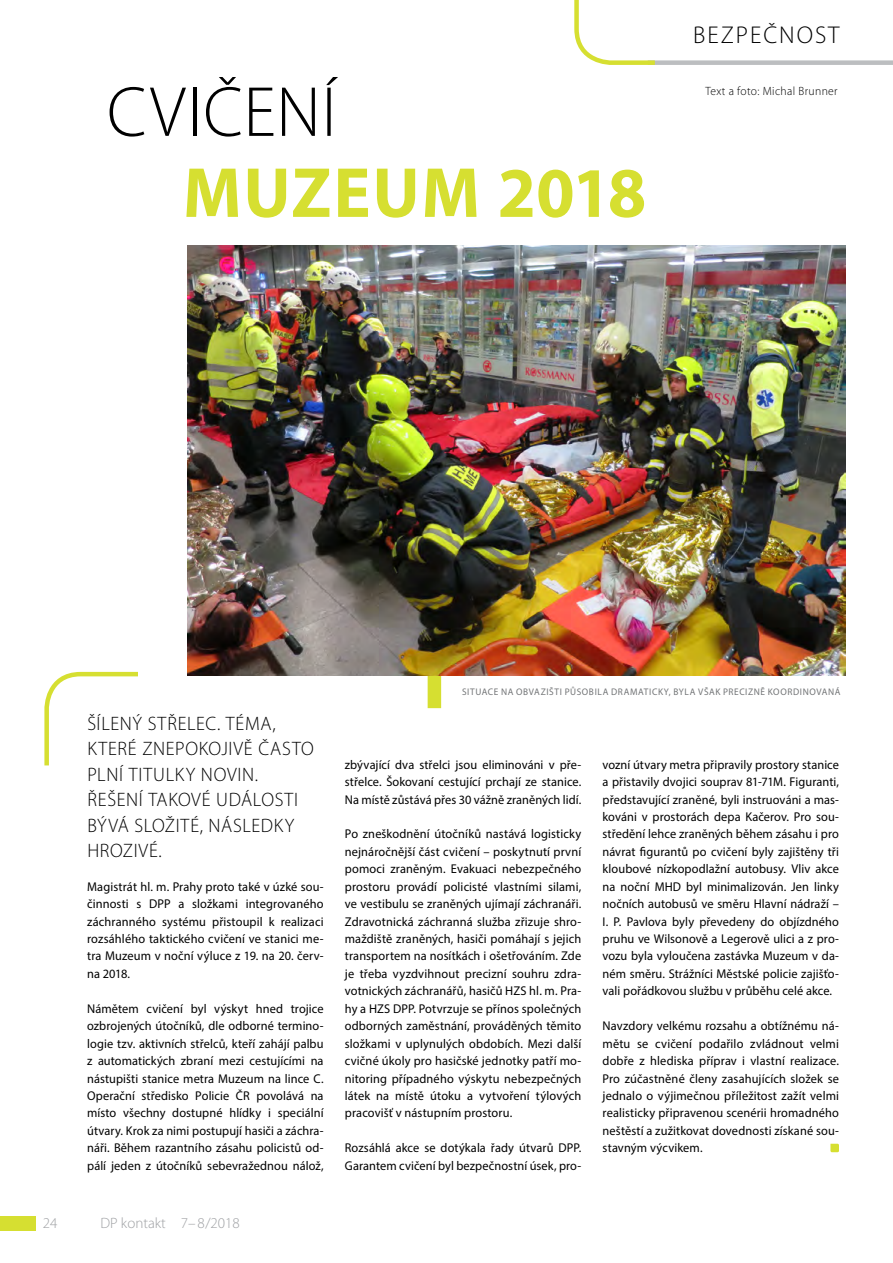
<style>
.page{position:relative;width:893px;height:1263px;background:#fff}
.page>*{position:absolute;margin:0;border:0;box-sizing:border-box;transform-origin:0 0}
.CHLEBA_8_5_9{font:700 71.55px "Myriad Pro";letter-spacing:.015em;color:#d6df31}
.CHLEBA_8_5_9-2{font:300 71.55px "Myriad Pro";letter-spacing:.02em;color:#000}
.t1{font:300 24.3px "Myriad Pro";letter-spacing:.08em;color:#000}
.CHLEBA_8_5_9-3{font:300 19.5px/25.5px "Myriad Pro";letter-spacing:.035em;color:#000}
.t2{font:300 15px "Myriad Pro";color:#9fa1a4}
.CHLEBA_8_5_9-4{font:12.75px/17.4px "Myriad Pro";letter-spacing:.01em;color:#000;text-align:justify}
.t3{font:300 12px "Myriad Pro";letter-spacing:.03em;color:#000}
.t4{font:9.6px "Myriad Pro";letter-spacing:.065em;color:#737577}
</style>
<div class="page">
<div style="left:428px;top:675px;width:13px;height:33px;background:#d6df31"></div>
<div style="left:0;top:1216px;width:36px;height:14px;background:#d6df31"></div>
<div style="left:648px;top:60px;width:245px;height:5px;background:#bcbec0"></div>
<svg style="left:574px;top:0;width:85px;height:65px"></svg>
<svg style="left:44px;top:671px;width:94px;height:95px"></svg>
<img style="left:187px;top:246px;width:595px;height:429px">
<div style="left:782px;top:0;width:111px;height:1263px;background:#000;opacity:.24"></div>
<p class="CHLEBA_8_5_9-2" style="left:107px;top:73px;width:231px">CVIČENÍ</p>
<p class="CHLEBA_8_5_9" style="left:183px;top:146px;width:465px">MUZEUM 2018</p>
<p class="t1" style="left:693px;top:21px;width:148px">BEZPEČNOST</p>
<p class="t3" style="left:705px;top:85px;width:134px">Text a foto: Michal Brunner</p>
<p class="CHLEBA_8_5_9-3" style="left:87px;top:711px;width:228px">ŠÍLENÝ STŘELEC. TÉMA,<br>KTERÉ ZNEPOKOJIVĚ ČASTO<br>PLNÍ TITULKY NOVIN.<br>ŘEŠENÍ TAKOVÉ UDÁLOSTI<br>BÝVÁ SLOŽITÉ, NÁSLEDKY<br>HROZIVÉ.</p>
<p class="CHLEBA_8_5_9-4" style="left:87px;top:877px;width:238px">Magistrát hl. m. Prahy proto také v úzké sou&shy;činnosti s DPP a složkami integrovaného záchranného systému přistoupil k realizaci rozsáhlého taktického cvičení ve stanici me&shy;tra Muzeum v noční výluce z 19. na 20. červ&shy;na 2018.</p>
<p class="CHLEBA_8_5_9-4" style="left:87px;top:999px;width:238px">Námětem cvičení byl výskyt hned trojice ozbrojených útočníků, dle odborné termino&shy;logie tzv. aktivních střelců, kteří zahájí palbu z automatických zbraní mezi cestujícími na nástupišti stanice metra Muzeum na lince C.<br>Operační středisko Policie ČR povolává na místo všechny dostupné hlídky i speciální útvary. Krok za nimi postupují hasiči a záchra&shy;náři. Během razantního zásahu policistů od&shy;pálí jeden z útočníků sebevražednou nálož,</p>
<p class="t2" style="left:43px;top:1215px;width:16px">24</p>
<p class="t2" style="left:100px;top:1215px;width:141px">DP kontakt 7– 8/2018</p>
<p class="t4" style="left:462px;top:686px;width:380px">SITUACE NA OBVAZIŠTI PŮSOBILA DRAMATICKY, BYLA VŠAK PRECIZNĚ KOORDINOVANÁ</p>
<p class="CHLEBA_8_5_9-4" style="left:345px;top:755px;width:238px">zbývající dva střelci jsou eliminováni v pře&shy;střelce. Šokovaní cestující prchají ze stanice.<br>Na místě zůstává přes 30 vážně zraněných lidí.</p>
<p class="CHLEBA_8_5_9-4" style="left:345px;top:825px;width:238px">Po zneškodnění útočníků nastává logisticky nejnáročnější část cvičení – poskytnutí první pomoci zraněným. Evakuaci nebezpečného prostoru provádí policisté vlastními silami, ve vestibulu se zraněných ujímají záchranáři.<br>Zdravotnická záchranná služba zřizuje shro&shy;maždiště zraněných, hasiči pomáhají s jejich transportem na nosítkách i ošetřováním. Zde je třeba vyzdvihnout precizní souhru zdra&shy;votnických záchranářů, hasičů HZS hl. m. Pra&shy;hy a HZS DPP. Potvrzuje se přínos společných odborných zaměstnání, prováděných těmito složkami v uplynulých obdobích. Mezi další cvičné úkoly pro hasičské jednotky patří mo&shy;nitoring případného výskytu nebezpečných látek na místě útoku a vytvoření týlových pracovišť v nástupním prostoru.</p>
<p class="CHLEBA_8_5_9-4" style="left:345px;top:1139px;width:238px">Rozsáhlá akce se dotýkala řady útvarů DPP.<br>Garantem cvičení byl bezpečnostní úsek, pro-</p>
<p class="CHLEBA_8_5_9-4" style="left:603px;top:755px;width:238px">vozní útvary metra připravily prostory stanice a přistavily dvojici souprav 81-71M. Figuranti, představující zraněné, byli instruováni a mas&shy;kováni v prostorách depa Kačerov. Pro sou&shy;středění lehce zraněných během zásahu i pro návrat figurantů po cvičení byly zajištěny tři kloubové nízkopodlažní autobusy. Vliv akce na noční MHD byl minimalizován. Jen linky nočních autobusů ve směru Hlavní nádraží – I. P. Pavlova byly převedeny do objízdného pruhu ve Wilsonově a Legerově ulici a z pro&shy;vozu byla vyloučena zastávka Muzeum v da&shy;ném směru. Strážníci Městské policie zajišťo&shy;vali pořádkovou službu v průběhu celé akce.</p>
<p class="CHLEBA_8_5_9-4" style="left:603px;top:1017px;width:238px">Navzdory velkému rozsahu a obtížnému ná&shy;mětu se cvičení podařilo zvládnout velmi dobře z hlediska příprav i vlastní realizace.<br>Pro zúčastněné členy zasahujících složek se jednalo o výjimečnou příležitost zažít velmi realisticky připravenou scenérii hromadného neštěstí a zužitkovat dovednosti získané sou&shy;stavným výcvikem.</p>
</div>
